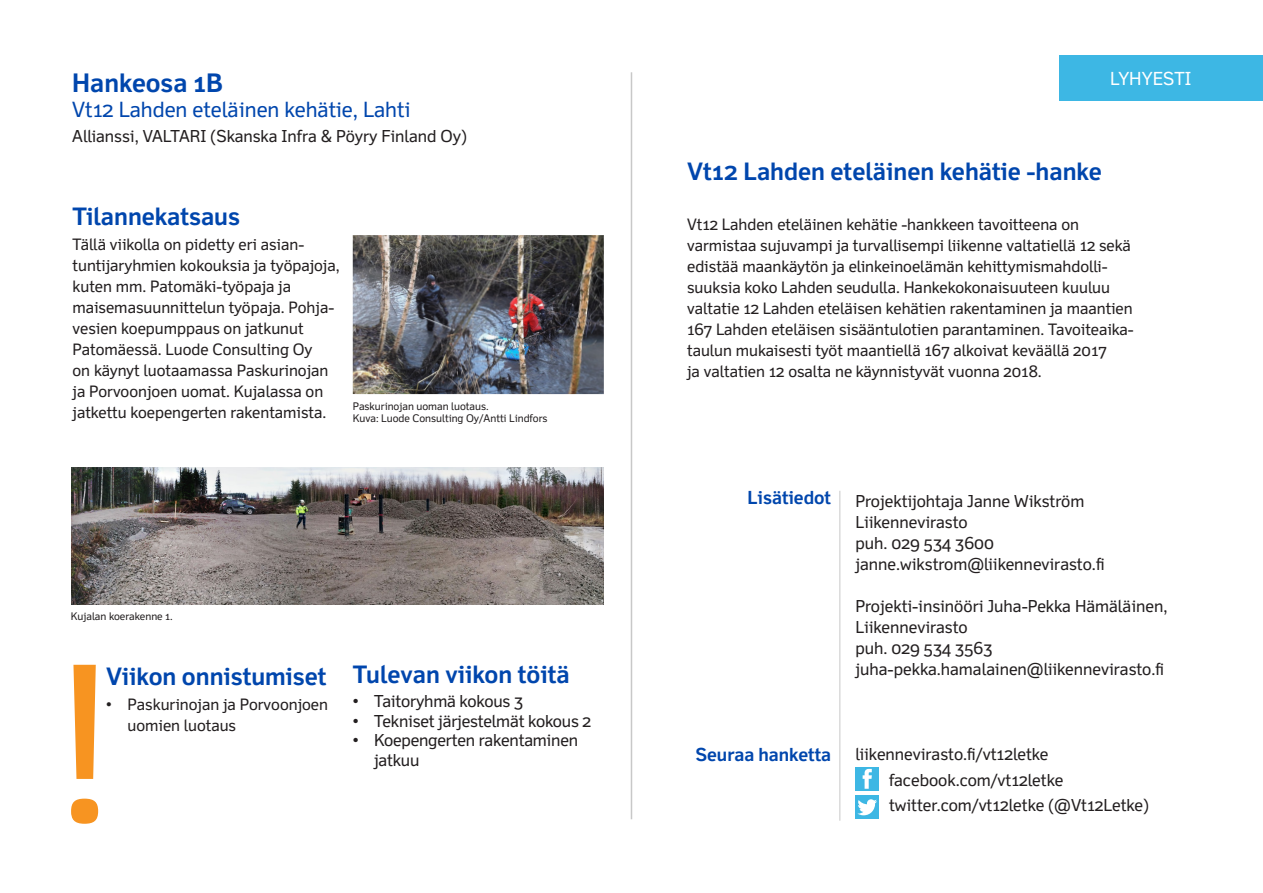
<style>
.page{position:relative;width:1263px;height:893px;background:#fff}
.page>*{position:absolute;margin:0;border:0;box-sizing:border-box;transform-origin:0 0}
.t1{font:700 25.5px "Felbridge Std";color:#0046ad}
.otsikko{font:700 24px "Felbridge Std";color:#0046ad}
.t2{font:21px "Felbridge Std";color:#0046ad}
.t3{font:700 18px "Felbridge Std";color:#0046ad}
.t4{font:18px "Felbridge Std";color:#fff}
.t5{font:16.5px/19.8px "Felbridge Std";color:#231f20}
.leipis{font:15.75px/21px "Felbridge Std";color:#231f20}
.kuvateksti{font:10.5px/12.6px "Felbridge Std";color:#231f20}
</style>
<div class="page">
<div style="left:1059px;top:55px;width:204px;height:46px;background:#3db7e4"></div>
<hr style="left:631px;top:72px;width:1px;height:747px;background:#c8c8c8">
<div style="left:855px;top:795px;width:24px;height:24px;background:#3db7e4"></div>
<div style="left:855px;top:767px;width:24px;height:24px;background:#3db7e4"></div>
<svg style="left:857px;top:799px;width:20px;height:16px"></svg>
<svg style="left:863px;top:769px;width:9px;height:20px"></svg>
<hr style="left:839px;top:491px;width:1px;height:330px;background:#c8c8c8">
<img style="left:353px;top:235px;width:251px;height:159px">
<img style="left:71px;top:467px;width:533px;height:138px">
<svg style="left:71px;top:665px;width:27px;height:159px"></svg>
<p class="t1" style="left:72px;top:67px;width:152px">Hankeosa 1B</p>
<p class="t2" style="left:72px;top:97px;width:340px">Vt12 Lahden eteläinen kehätie, Lahti</p>
<p class="t5" style="left:72px;top:126px;width:396px">Allianssi, VALTARI (Skanska Infra &amp; Pöyry Finland Oy)</p>
<p class="otsikko" style="left:73px;top:202px;width:169px">Tilannekatsaus</p>
<p class="leipis" style="left:73px;top:233px;width:269px">Tällä viikolla on pidetty eri asian&shy;tuntijaryhmien kokouksia ja työpajoja, kuten mm. Patomäki-työpaja ja maisemasuunnittelun työpaja. Pohja&shy;vesien koepumppaus on jatkunut Patomäessä. Luode Consulting Oy<br>on käynyt luotaamassa Paskurinojan ja Porvoonjoen uomat. Kujalassa on jatkettu koepengerten rakentamista.</p>
<p class="kuvateksti" style="left:353px;top:399px;width:196px">Paskurinojan uoman luotaus.<br>Kuva: Luode Consulting Oy/Antti Lindfors</p>
<p class="kuvateksti" style="left:71px;top:610px;width:103px">Kujalan koerakenne 1.</p>
<p class="otsikko" style="left:106px;top:662px;width:222px">Viikon onnistumiset</p>
<p class="leipis" style="left:128px;top:693px;width:202px;text-indent:-21px">• Paskurinojan ja Porvoonjoen uomien luotaus</p>
<p class="otsikko" style="left:353px;top:660px;width:218px">Tulevan viikon töitä</p>
<p class="t5" style="left:353px;top:691px;width:172px">• Taitoryhmä kokous 3</p>
<p class="t5" style="left:353px;top:710px;width:240px">• Tekniset järjestelmät kokous 2</p>
<p class="t5" style="left:374px;top:730px;width:206px;text-indent:-21px">• Koepengerten rakentaminen jatkuu</p>
<p class="t4" style="left:1110px;top:68px;width:83px">LYHYESTI</p>
<p class="otsikko" style="left:687px;top:157px;width:416px">Vt12 Lahden eteläinen kehätie -hanke</p>
<p class="leipis" style="left:687px;top:214px;width:448px">Vt12 Lahden eteläinen kehätie -hankkeen tavoitteena on varmistaa sujuvampi ja turvallisempi liikenne valtatiellä 12 sekä edistää maankäytön ja elinkeinoelämän kehittymismahdolli&shy;suuksia koko Lahden seudulla. Hankekokonaisuuteen kuuluu valtatie 12 Lahden eteläisen kehätien rakentaminen ja maantien 167 Lahden eteläisen sisääntulotien parantaminen. Tavoiteaika&shy;taulun mukaisesti työt maantiellä 167 alkoivat keväällä 2017<br>ja valtatien 12 osalta ne käynnistyvät vuonna 2018.</p>
<p class="t3" style="left:747px;top:487px;width:85px">Lisätiedot</p>
<p class="t5" style="left:855px;top:491px;width:230px">Projektijohtaja Janne Wikström</p>
<p class="t5" style="left:855px;top:512px;width:114px">Liikennevirasto</p>
<p class="t5" style="left:855px;top:533px;width:140px">puh. 029 534 3600</p>
<p class="t5" style="left:855px;top:554px;width:251px">janne.wikstrom@liikennevirasto.fi</p>
<p class="t5" style="left:855px;top:596px;width:313px">Projekti-insinööri Juha-Pekka Hämäläinen,</p>
<p class="t5" style="left:855px;top:617px;width:114px">Liikennevirasto</p>
<p class="t5" style="left:855px;top:638px;width:138px">puh. 029 534 3563</p>
<p class="t5" style="left:855px;top:659px;width:310px">juha-pekka.hamalainen@liikennevirasto.fi</p>
<p class="t3" style="left:696px;top:744px;width:137px">Seuraa hanketta</p>
<p class="t5" style="left:855px;top:744px;width:194px">liikennevirasto.fi/vt12letke</p>
<p class="t5" style="left:889px;top:770px;width:176px">facebook.com/vt12letke</p>
<p class="t5" style="left:889px;top:795px;width:262px">twitter.com/vt12letke (@Vt12Letke)</p>
</div>
